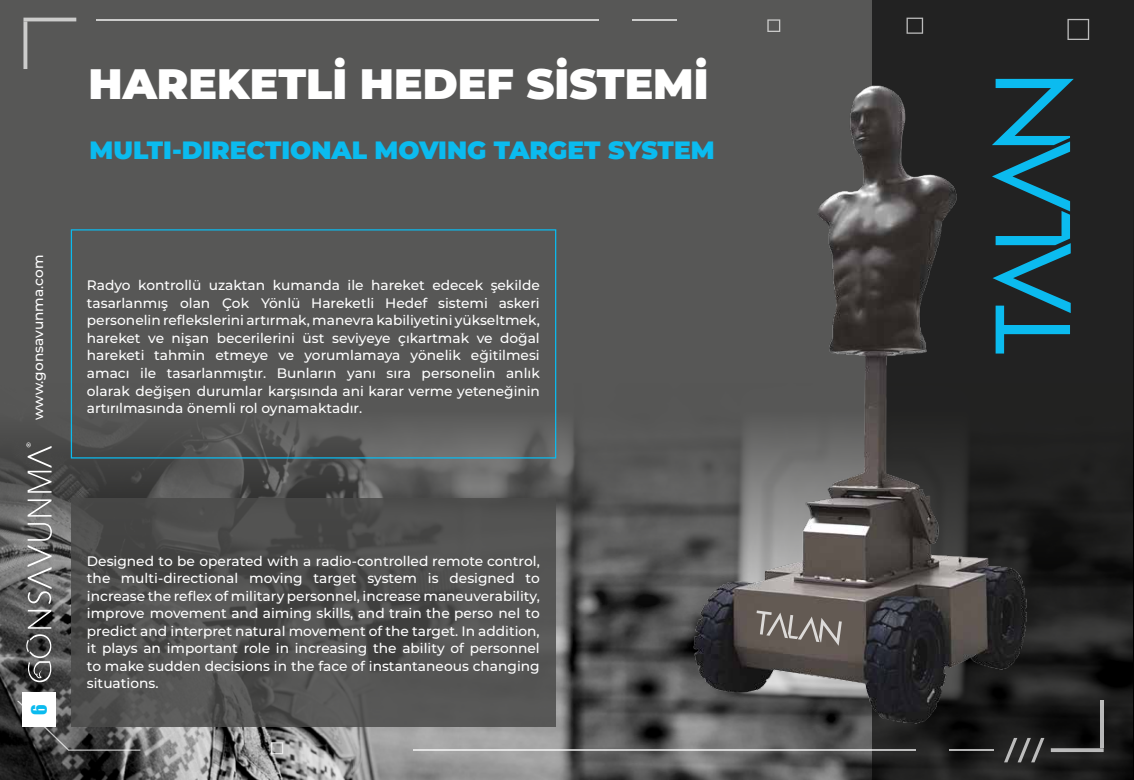
<style>
.page{position:relative;width:1134px;height:780px;background:#fff}
.page>*{position:absolute;margin:0;border:0;box-sizing:border-box;transform-origin:0 0}
.t1{font:900 42.5px "Montserrat";color:#fff}
.t2{font:900 25px "Montserrat";color:#0bbbef}
.t3{font:19.5px "Impact";color:#0bbbef}
.t4{font:500 13.75px/17.5px "Montserrat";color:#fff;text-align:justify}
</style>
<div class="page">
<div style="left:0;top:0;width:1133px;height:780px;background:#575756"></div>
<img style="left:0;top:383px;width:873px;height:397px">
<div style="left:71px;top:229px;width:485px;height:229px;border:1px solid #0bbbef"></div>
<svg style="left:71px;top:498px;width:485px;height:228px"></svg>
<svg style="left:873px;top:0;width:260px;height:780px;background:#20201f"></svg>
<hr style="left:1133px;top:0;width:1px;height:780px;background:#000">
<img style="left:593px;top:50px;width:527px;height:703px">
<svg style="left:756px;top:610px;width:86px;height:35px"></svg>
<svg style="left:23px;top:18px;width:53px;height:51px"></svg>
<hr style="left:1100px;top:700px;width:4px;height:48px;background:#b8b8b8">
<svg style="left:1051px;top:748px;width:53px;height:4px"></svg>
<hr style="left:97px;top:19px;width:502px;height:1px;background:#fff">
<hr style="left:632px;top:19px;width:45px;height:1px;background:#fff">
<hr style="left:414px;top:749px;width:502px;height:1px;background:#fff">
<hr style="left:949px;top:749px;width:45px;height:1px;background:#fff">
<svg style="left:1067px;top:19px;width:22px;height:21px"></svg>
<svg style="left:906px;top:18px;width:17px;height:16px"></svg>
<svg style="left:17px;top:700px;width:123px;height:50px"></svg>
<svg style="left:271px;top:742px;width:12px;height:12px"></svg>
<svg style="left:1004px;top:737px;width:40px;height:25px"></svg>
<svg style="left:767px;top:19px;width:13px;height:13px"></svg>
<svg style="left:26px;top:634px;width:25px;height:48px"></svg>
<svg style="left:28px;top:610px;width:23px;height:18px"></svg>
<svg style="left:26px;top:442px;width:26px;height:162px"></svg>
<div style="left:22px;top:692px;width:34px;height:34px;background:#fff"></div>
<p class="t4" style="left:29px;top:420px;width:166px;rotate:-90deg">www.gonsavunma.com</p>
<h1 class="t1" style="left:89px;top:52px;width:622px">HAREKETLİ HEDEF SİSTEMİ</h1>
<h2 class="t2" style="left:90px;top:131px;width:626px">MULTI-DIRECTIONAL MOVING TARGET SYSTEM</h2>
<p class="t4" style="left:87px;top:276px;width:454px">Radyo kontrollü uzaktan kumanda ile hareket edecek şekilde tasarlanmış olan Çok Yönlü Hareketli Hedef sistemi askeri personelin reflekslerini artırmak, manevra kabiliyetini yükseltmek, hareket ve nişan becerilerini üst seviyeye çıkartmak ve doğal hareketi tahmin etmeye ve yorumlamaya yönelik eğitilmesi amacı ile tasarlanmıştır. Bunların yanı sıra personelin anlık olarak değişen durumlar karşısında ani karar verme yeteneğinin artırılmasında önemli rol oynamaktadır.</p>
<h3 class="t3" style="left:24px;top:715px;width:12px;rotate:-90deg">6</h3>
<p class="t4" style="left:87px;top:551px;width:454px">Designed to be operated with a radio-controlled remote control, the multi-directional moving target system is designed to increase the reflex of military personnel, increase maneuverability, improve movement and aiming skills, and train the perso nel to predict and interpret natural movement of the target. In addition, it plays an important role in increasing the ability of personnel to make sudden decisions in the face of instantaneous changing situations.</p>
</div>
